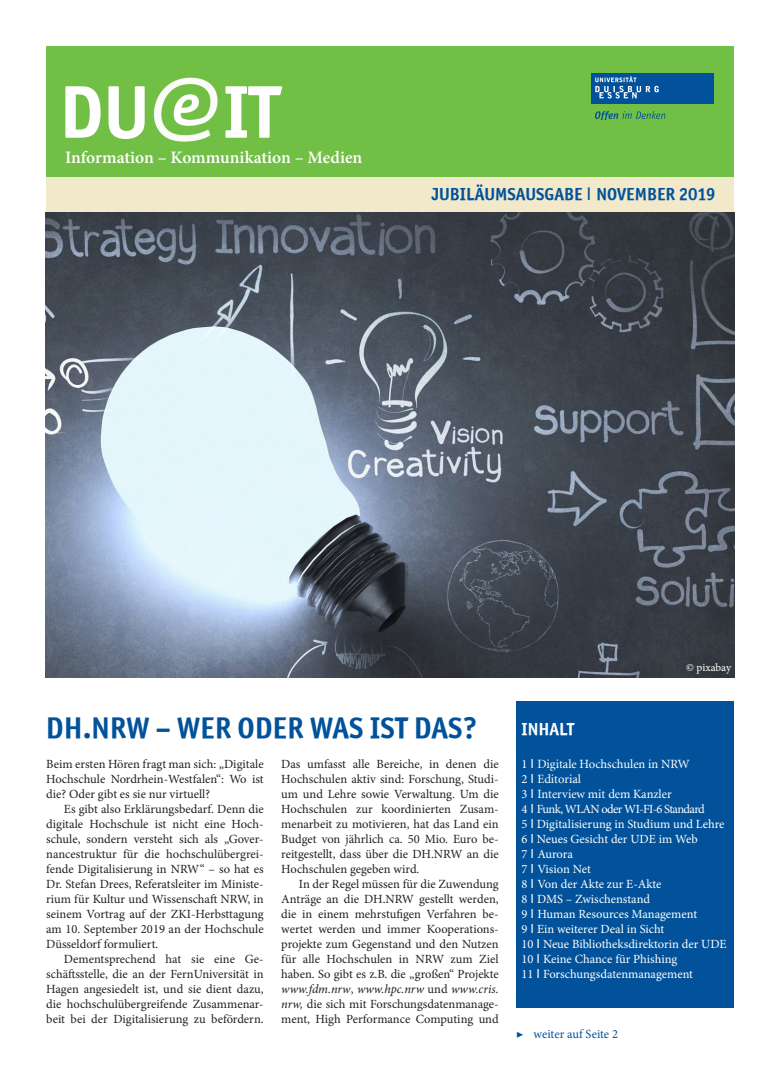
<style>
.page{position:relative;width:780px;height:1088px;background:#fff}
.page>*{position:absolute;margin:0;border:0;box-sizing:border-box;transform-origin:0 0}
.Titel{font:75px "Officina Sans ITCTT Bold";color:#fff}
.Titelstory{font:30px "Officina Sans ITCTT Bold";color:#01529a}
.Titel_drunter{font:600 17.5px "Minion Pro";color:#fff}
.subTitel_14_pt{font:17.5px "Officina Sans ITCTT Bold";color:#01529a}
.subTitel_14_pt-2{font:17.5px "Officina Sans ITCTT Bold";color:#fff}
.fließtext_einzug{font:12.5px/15px "Minion Pro";color:#231f20;text-align:justify}
.fließtext{font:12.5px "Minion Pro";letter-spacing:-.005em;color:#fff}
.fließtext-2{font:12.5px/15px "Minion Pro";color:#231f20;text-align:justify}
.fließtext-3{font:12.5px "Minion";color:#fff}
.fließtext-4{font:12.5px "Minion Pro";letter-spacing:-.05em;color:#fff}
.t1{font:12.5px "Minion Pro";letter-spacing:-.005em;color:#01529a}
.bildunterschrift{font:11.25px "Minion Pro";letter-spacing:-.005em;color:#fff}
.s1{font-family:"Arial"}
.s2{font-style:italic}
.s3{font-family:"Minion Pro"}
</style>
<div class="page">
<div style="left:516px;top:702px;width:218px;height:306px;background:#01529a"></div>
<div style="left:46px;top:47px;width:687px;height:130px;background:#71bf44"></div>
<div style="left:46px;top:177px;width:687px;height:35px;background:#f2e8ca"></div>
<svg style="left:595px;top:111px;width:70px;height:9px"></svg>
<div style="left:591px;top:73px;width:123px;height:31px;background:#01529a"></div>
<svg style="left:595px;top:76px;width:63px;height:22px"></svg>
<img style="left:153px;top:77px;width:65px;height:65px">
<img style="left:46px;top:212px;width:688px;height:465px">
<p class="Titel" style="left:59px;top:66px;width:222px">DU IT</p>
<p class="Titel_drunter" style="left:65px;top:145px;width:299px">Information – Kommunikation – Medien</p>
<p class="subTitel_14_pt" style="left:431px;top:183px;width:285px">JUBILÄUMSAUSGABE <span class="s1">I</span> NOVEMBER 2019</p>
<p class="bildunterschrift" style="left:686px;top:660px;width:47px">© pixabay</p>
<p class="Titelstory" style="left:46px;top:709px;width:433px">DH.NRW – WER ODER WAS IST DAS?</p>
<p class="fließtext-2" style="left:46px;top:756px;width:219px">Beim ersten Hören fragt man sich: „Digitale Hochschule Nordrhein-Westfalen“: Wo ist die? Oder gibt es sie nur virtuell?</p>
<p class="fließtext_einzug" style="left:46px;top:801px;width:219px;text-indent:18px">Es gibt also Erklärungsbedarf. Denn die digitale Hochschule ist nicht eine Hoch&shy;schule, sondern versteht sich als „Gover&shy;nancestruktur für die hochschulübergrei&shy;fende Digitalisierung in NRW“ – so hat es Dr. Stefan Drees, Referatsleiter im Ministe&shy;rium für Kultur und Wissenschaft NRW, in seinem Vortrag auf der ZKI-Herbsttagung am 10. September 2019 an der Hochschule Düsseldorf formuliert.</p>
<p class="fließtext_einzug" style="left:46px;top:951px;width:219px;text-indent:18px">Dementsprechend hat sie eine Ge&shy;schäftsstelle, die an der FernUniversität in Hagen angesiedelt ist, und sie dient dazu, die hochschulübergreifende Zusammenar&shy;beit bei der Digitalisierung zu befördern.</p>
<p class="fließtext_einzug" style="left:281px;top:756px;width:219px">Das umfasst alle Bereiche, in denen die Hochschulen aktiv sind: Forschung, Studi&shy;um und Lehre sowie Verwaltung. Um die Hochschulen zur koordinierten Zusam&shy;menarbeit zu motivieren, hat das Land ein Budget von jährlich ca. 50 Mio. Euro be&shy;reitgestellt, dass über die DH.NRW an die Hochschulen gegeben wird.</p>
<p class="fließtext_einzug" style="left:281px;top:876px;width:219px;text-indent:18px">In der Regel müssen für die Zuwendung Anträge an die DH.NRW gestellt werden, die in einem mehrstufigen Verfahren be&shy;wertet werden und immer Kooperations&shy;projekte zum Gegenstand und den Nutzen für alle Hochschulen in NRW zum Ziel haben. So gibt es z.B. die „großen“ Projekte <span class="s2">www.fdm.nrw</span>, <span class="s2">www.hpc.nrw</span> und <span class="s2">www.cris. nrw,</span> die sich mit Forschungsdatenmanage&shy;ment, High Performance Computing und</p>
<p class="subTitel_14_pt-2" style="left:521px;top:718px;width:54px">INHALT</p>
<p class="fließtext-3" style="left:521px;top:758px;width:169px"><span class="s3">1</span> <span class="s1">I</span> Digitale Hochschulen in NRW</p>
<p class="fließtext-3" style="left:521px;top:773px;width:61px"><span class="s3">2</span> <span class="s1">I</span> Editorial</p>
<p class="fließtext-3" style="left:521px;top:788px;width:151px"><span class="s3">3</span> <span class="s1">I</span> Interview mit dem Kanzler</p>
<p class="fließtext-4" style="left:521px;top:800px;width:185px">4 <span class="s1">I</span> Funk, WLAN oder WI-FI-6 Standard</p>
<p class="fließtext" style="left:521px;top:815px;width:204px">5 <span class="s1">I</span> Digitalisierung in Studium und Lehre</p>
<p class="fließtext" style="left:521px;top:830px;width:177px">6 <span class="s1">I</span> Neues Gesicht der UDE im Web</p>
<p class="fließtext" style="left:521px;top:845px;width:53px">7 <span class="s1">I</span> Aurora</p>
<p class="fließtext" style="left:521px;top:860px;width:71px">7 <span class="s1">I</span> Vision Net</p>
<p class="fließtext" style="left:521px;top:875px;width:141px">8 <span class="s1">I</span> Von der Akte zur E-Akte</p>
<p class="fließtext" style="left:521px;top:890px;width:130px">8 <span class="s1">I</span> DMS – Zwischenstand</p>
<p class="fließtext" style="left:521px;top:905px;width:177px">9 <span class="s1">I</span> Human Resources Management</p>
<p class="fließtext" style="left:521px;top:920px;width:144px">9 <span class="s1">I</span> Ein weiterer Deal in Sicht</p>
<p class="fließtext" style="left:521px;top:935px;width:206px">10 <span class="s1">I</span> Neue Bibliotheksdirektorin der UDE</p>
<p class="fließtext" style="left:521px;top:950px;width:157px">10 <span class="s1">I</span> Keine Chance für Phishing</p>
<p class="fließtext" style="left:521px;top:965px;width:173px">11 <span class="s1">I</span> Forschungsdatenmanagement</p>
<p class="t1" style="left:516px;top:1025px;width:103px">▶ weiter auf Seite 2</p>
</div>
